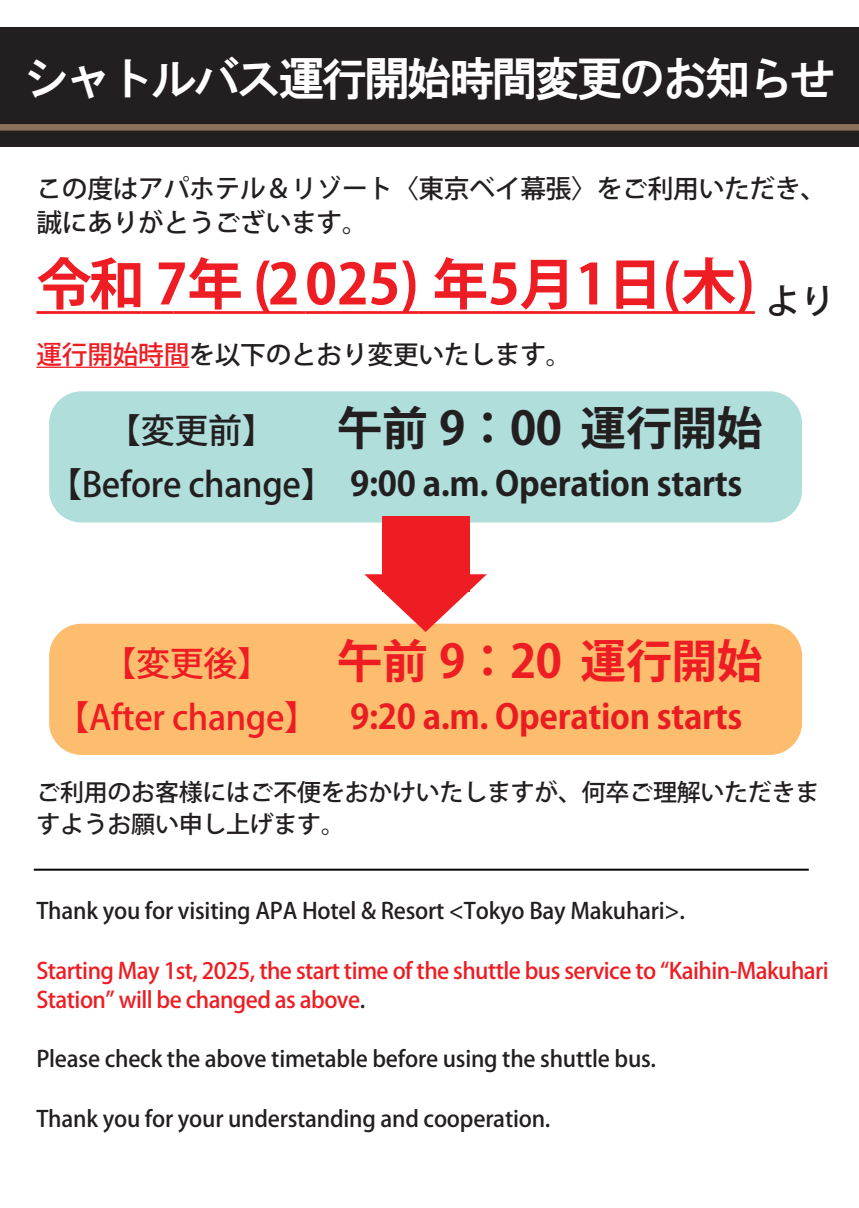
<style>
.page{position:relative;width:859px;height:1208px;background:#fff}
.page>*{position:absolute;margin:0;border:0;box-sizing:border-box;transform-origin:0 0}
.t1{font:700 55.5px "Koz Go Pro";color:#ee1d23}
.t2{font:46.1px "HGS Gothic E";letter-spacing:-.075em;color:#fff}
.t3{font:700 45.9px "Koz Go Pro";letter-spacing:-.01em;color:#231f20}
.t4{font:700 45.9px "Koz Go Pro";letter-spacing:-.01em;color:#ee1d23}
.t5{font:500 34.1px "Koz Go Pro";letter-spacing:-.01em;color:#231f20}
.t6{font:500 34.1px "Koz Go Pro";color:#ee1d23}
.t7{font:700 33.6px "Koz Go Pro";letter-spacing:-.01em;color:#e91c22}
.t8{font:700 33.6px "Koz Go Pro";letter-spacing:-.01em;color:#231f20}
.t9{font:500 25.7px/34.1px "Koz Go Pro";letter-spacing:-.01em;color:#231f20}
.t10{font:500 24px/31.7px "Koz Go Pro";letter-spacing:-.01em;color:#231f20}
.t11{font:500 22.4px "Koz Go Pro";letter-spacing:-.01em;color:#231f20}
.t12{font:500 22.4px/29.6px "Koz Go Pro";letter-spacing:-.025em;color:#ee1d23}
.s1{color:#ee1d23}
.s2{font-weight:500;font-size:34.1px;color:#ee1d23}
.s3{color:#231f20}
</style>
<div class="page">
<div style="left:0;top:27px;width:859px;height:119px;background:#231f20"></div>
<div style="left:0;top:124px;width:859px;height:7px;background:#8e715a"></div>
<hr style="left:36px;top:311px;width:106px;height:3px;background:#ee1d23">
<hr style="left:142px;top:311px;width:32px;height:3px;background:#ee1d23">
<hr style="left:174px;top:311px;width:94px;height:3px;background:#ee1d23">
<hr style="left:268px;top:311px;width:37px;height:3px;background:#ee1d23">
<hr style="left:305px;top:311px;width:114px;height:3px;background:#ee1d23">
<hr style="left:419px;top:311px;width:336px;height:3px;background:#ee1d23">
<hr style="left:36px;top:366px;width:153px;height:2px;background:#ee1d23">
<hr style="left:34px;top:868px;width:775px;height:2px;background:#030303">
<div style="left:49px;top:391px;width:753px;height:131px;background:#afdedb;border-radius:32px"></div>
<div style="left:49px;top:623px;width:753px;height:132px;background:#fcbd6e;border-radius:32px"></div>
<div style="left:382px;top:516px;width:87px;height:75px;background:#ee1d23"></div>
<svg style="left:364px;top:574px;width:123px;height:58px"></svg>
<h2 class="t2" style="left:23px;top:55px;width:815px">シャトルバス運行開始時間変更のお知らせ</h2>
<p class="t9" style="left:36px;top:173px;width:791px">この度はアパホテル＆リゾート〈東京ベイ幕張〉をご利用いただき、誠にありがとうございます。</p>
<h1 class="t1" style="left:36px;top:248px;width:800px">令和 7年 (2025) 年5月1日(木) <sub>より</sub></h1>
<p class="t9" style="left:36px;top:338px;width:537px"><span class="s1">運行開始時間</span>を以下のとおり変更いたします。</p>
<h3 class="t5" style="left:107px;top:408px;width:170px">【変更前】</h3>
<h3 class="t3" style="left:337px;top:399px;width:427px">午前 9：00 運行開始</h3>
<h3 class="t8" style="left:350px;top:462px;width:394px">9:00 a.m. Operation starts</h3>
<h3 class="t5" style="left:48px;top:462px;width:288px">【Before change】</h3>
<h3 class="t6" style="left:102px;top:641px;width:170px">【変更後】</h3>
<h3 class="t4" style="left:337px;top:631px;width:427px">午前 9：20 運行開始</h3>
<h3 class="t7" style="left:55px;top:695px;width:688px"><span class="s2">【After change】</span> 9:20 a.m. Operation starts</h3>
<p class="t10" style="left:36px;top:778px;width:784px">ご利用のお客様にはご不便をおかけいたしますが、何卒ご理解いただきますようお願い申し上げます。</p>
<p class="t11" style="left:36px;top:896px;width:650px">Thank you for visiting APA Hotel &amp; Resort &lt;Tokyo Bay Makuhari&gt;.</p>
<p class="t12" style="left:36px;top:956px;width:794px">Starting May 1st, 2025, the start time of the shuttle bus service to “Kaihin-Makuhari<br>Station” will be changed as above<span class="s3">.</span></p>
<p class="t11" style="left:36px;top:1044px;width:621px">Please check the above timetable before using the shuttle bus.</p>
<p class="t11" style="left:36px;top:1104px;width:515px">Thank you for your understanding and cooperation.</p>
</div>
